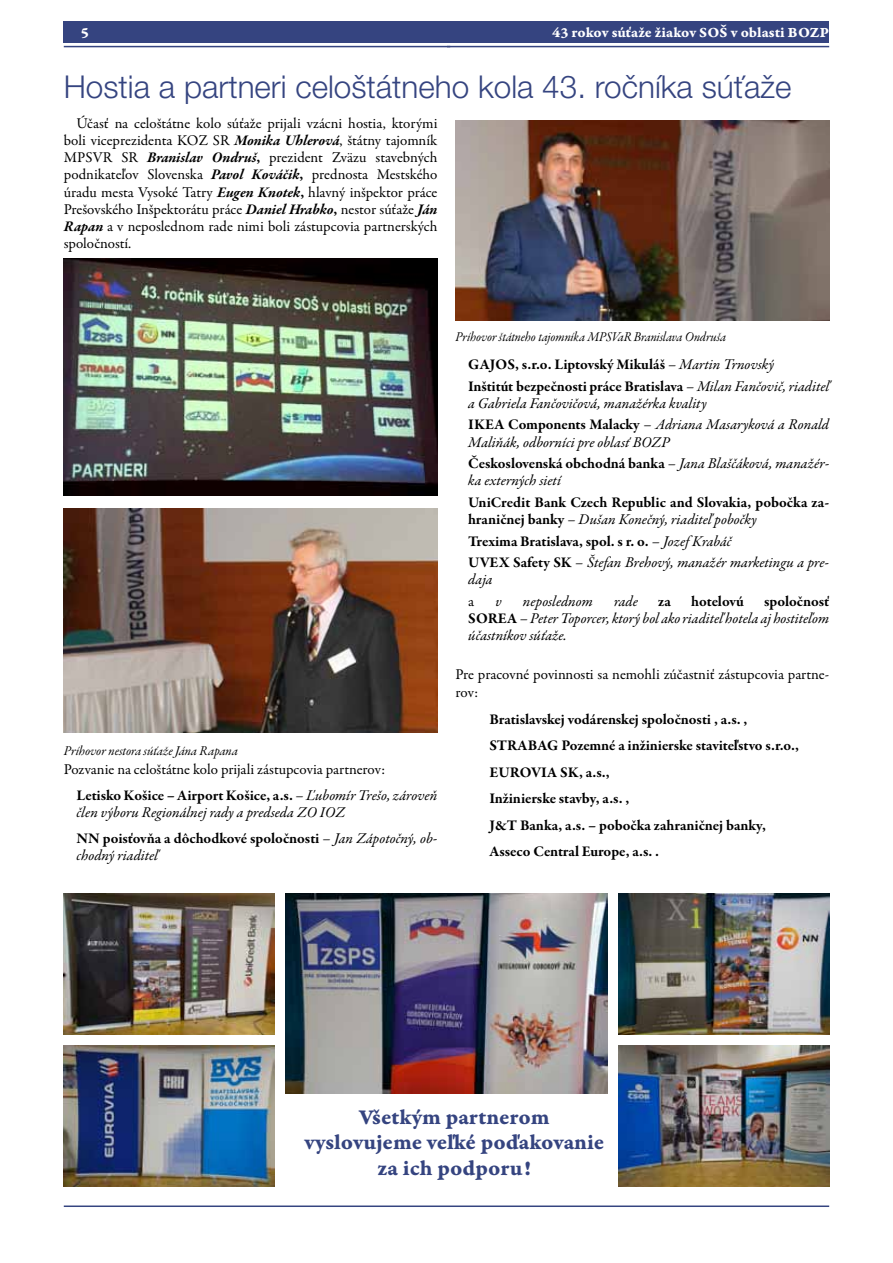
<style>
.page{position:relative;width:893px;height:1263px;background:#fff}
.page>*{position:absolute;margin:0;border:0;box-sizing:border-box;transform-origin:0 0}
.t1{font:300 31.5px "Helvetica Neue LT Pro";color:#354480}
.t2{font:22.5px/25.5px "Garamond Premr Pro Bd Capt";color:#354480;text-align:center}
.t3{font:15px/17.2px "Garamond Premr Pro";color:#000}
.t4{font:italic 15px/21.5px "Garamond Premr Pro";color:#000}
.t5{font:700 15px/26.5px "Garamond Premr Pro";color:#000}
.t6{font:15px "Garamond Premr Pro Bd Capt";color:#fff}
.t7{font:13.5px "Garamond Premr Pro It Subh";color:#000}
.s1{font-weight:700;font-style:italic}
.s2{font-weight:700}
.s3{font-style:italic}
.s4{font-weight:700;font-style:normal}
.s5{font-weight:400;font-style:italic}
</style>
<div class="page">
<div style="left:64px;top:21px;width:765px;height:22px;background:#354480"></div>
<hr style="left:64px;top:46px;width:386px;height:1px;background:#354480">
<hr style="left:447px;top:46px;width:382px;height:1px;background:#354480">
<hr style="left:64px;top:1205px;width:765px;height:2px;background:#354480">
<img style="left:64px;top:258px;width:373px;height:237px">
<img style="left:455px;top:120px;width:374px;height:200px">
<img style="left:64px;top:508px;width:373px;height:225px">
<img style="left:63px;top:894px;width:211px;height:140px">
<img style="left:285px;top:894px;width:322px;height:199px">
<img style="left:618px;top:894px;width:211px;height:140px">
<img style="left:618px;top:1046px;width:211px;height:140px">
<img style="left:63px;top:1046px;width:211px;height:140px">
<p class="t6" style="left:81px;top:23px;width:10px">5</p>
<p class="t6" style="left:552px;top:23px;width:278px">43 rokov súťaže žiakov SOŠ v oblasti BOZP</p>
<h1 class="t1" style="left:64px;top:67px;width:729px">Hostia a partneri celoštátneho kola 43. ročníka súťaže</h1>
<p class="t3" style="left:64px;top:115px;width:375px;text-align:justify;text-indent:13px">Účasť na celoštátne kolo súťaže prijali vzácni hostia, ktorými boli viceprezidenta KOZ SR <span class="s1">Monika Uhlerová</span>, štátny tajomník MPSVR SR <span class="s1">Branislav Ondruš</span><span class="s2">,</span> prezident Zväzu stavebných podnikateľov Slovenska <span class="s1">Pavol Kováčik</span><span class="s2">,</span> prednosta Mestského úradu mesta Vysoké Tatry <span class="s1">Eugen Knotek</span><span class="s2">,</span> hlavný inšpektor práce Prešovského Inšpektorátu práce <span class="s1">Daniel Hrabko</span><span class="s2">,</span> nestor súťaže <span class="s1">Ján Rapan</span> a v neposlednom rade nimi boli zástupcovia partnerských spoločností.</p>
<p class="t7" style="left:64px;top:743px;width:175px">Príhovor nestora súťaže Jána Rapana</p>
<p class="t3" style="left:77px;top:757px;width:362px;line-height:25.8px;text-indent:-13px">Pozvanie na celoštátne kolo prijali zástupcovia partnerov:<br><span class="s2">Letisko Košice – Airport Košice, a.s.</span> <span class="s3">– Ľubomír Trešo, zároveň</span></p>
<p class="t4" style="left:77px;top:801px;width:362px;line-height:25.8px">člen výboru Regionálnej rady a predseda ZO IOZ<br><span class="s4">NN poisťovňa a dôchodkové spoločnosti</span> – Jan Zápotočný, ob-</p>
<p class="t4" style="left:77px;top:846px;width:83px">chodný riaditeľ</p>
<p class="t7" style="left:455px;top:329px;width:272px">Príhovor štátneho tajomníka MPSVaR Branislava Ondruša</p>
<p class="t5" style="left:468px;top:354px;width:362px;line-height:21.5px">GAJOS, s.r.o. Liptovský Mikuláš <span class="s5">– Martin Trnovský<br></span>Inštitút bezpečnosti práce Bratislava <span class="s5">– Milan Fančovič, riaditeľ</span></p>
<p class="t4" style="left:468px;top:393px;width:362px">a Gabriela Fančovičová, manažérka kvality<br><span class="s4">IKEA Components Malacky</span> – Adriana Masaryková a Ronald</p>
<p class="t4" style="left:468px;top:432px;width:362px">Maliňák, odborníci pre oblasť BOZP<br><span class="s4">Československá obchodná banka</span> – Jana Blaščáková, manažér-</p>
<p class="t4" style="left:468px;top:471px;width:94px">ka externých sietí</p>
<p class="t5" style="left:468px;top:494px;width:362px;line-height:17.2px">UniCredit Bank Czech Republic and Slovakia, pobočka za&shy;hraničnej banky <span class="s5">– Dušan Konečný, riaditeľ pobočky</span></p>
<p class="t4" style="left:468px;top:531px;width:362px"><span class="s4">Trexima Bratislava, spol. s r. o.</span> – Jozef Krabáč<br><span class="s4">UVEX Safety SK</span> – Štefan Brehový, manažér marketingu a pre-</p>
<p class="t4" style="left:468px;top:570px;width:26px">daja</p>
<p class="t3" style="left:468px;top:593px;width:7px">a</p>
<p class="t4" style="left:495px;top:591px;width:8px">v</p>
<p class="t4" style="left:523px;top:591px;width:71px">neposlednom</p>
<p class="t4" style="left:614px;top:591px;width:25px">rade</p>
<p class="t5" style="left:658px;top:588px;width:14px">za</p>
<p class="t5" style="left:691px;top:588px;width:54px">hotelovú</p>
<p class="t4" style="left:468px;top:593px;width:362px;line-height:17.2px;text-align:justify;text-indent:296px"><span class="s4">spoločnosť SOREA</span> – Peter Toporcer, ktorý bol ako riaditeľ hotela aj hostiteľom účastníkov súťaže.</p>
<p class="t3" style="left:455px;top:666px;width:375px;line-height:18px">Pre pracovné povinnosti sa nemohli zúčastniť zástupcovia partne&shy;rov:</p>
<p class="t5" style="left:490px;top:706px;width:311px">Bratislavskej vodárenskej spoločnosti , a.s. , STRABAG Pozemné a inžinierske staviteľstvo s.r.o., EUROVIA SK, a.s.,<br>Inžinierske stavby, a.s. ,<br>J&amp;T Banka, a.s. – pobočka zahraničnej banky, Asseco Central Europe, a.s. .</p>
<h2 class="t2" style="left:304px;top:1104px;width:302px">Všetkým partnerom vyslovujeme veľké poďakovanie za ich podporu!</h2>
</div>
